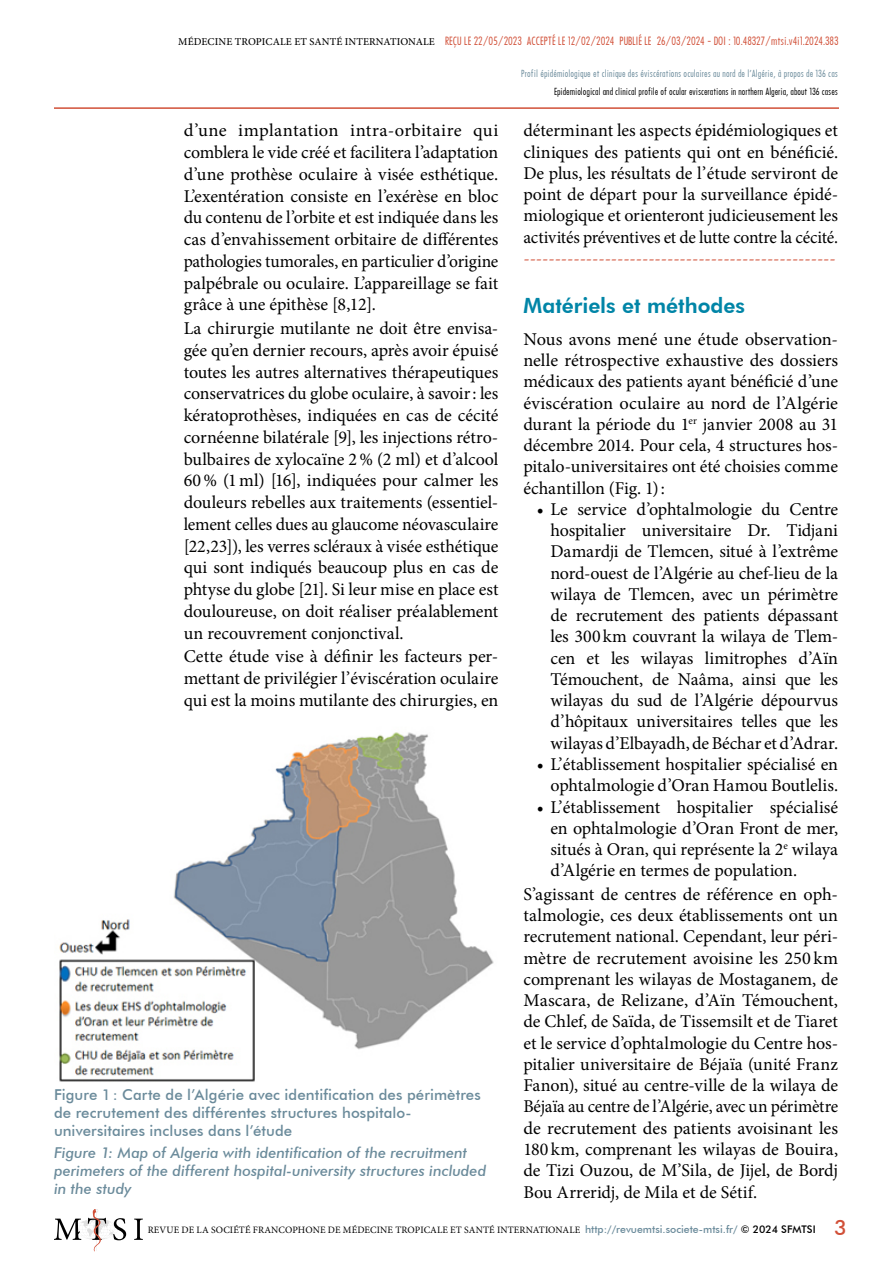
<style>
.page{position:relative;width:893px;height:1263px;background:#fff}
.page>*{position:absolute;margin:0;border:0;box-sizing:border-box;transform-origin:0 0}
.t1{font:800 21px "Futura BT";color:#0085a7}
.t2{font:18px/21.3px "Minion Pro";letter-spacing:-.005em;color:#000;text-align:justify}
.t3{font:18px "Minion Pro";color:#d15038}
.t4{font:500 15px/18px "Futura BT";letter-spacing:.005em;color:#6b8b9b}
.t5{font:italic 500 15px/18px "Futura BT";color:#6b8b9b}
.t6{font:500 10.5px "Futura Cond";color:#d15038}
.t7{font:9.75px "Minion Pro";letter-spacing:.01em;color:#000}
.t8{font:500 9px "Futura Cond";letter-spacing:.01em;color:#6b8b9b}
.t9{font:500 9px "Futura Cond";color:#000}
.s1{font-family:"Minion Pro";color:#000}
.s2{font-family:"Futura BT";font-weight:500;font-size:10.5px;color:#6b8b9b}
.s3{font-family:"Futura BT";font-weight:500;font-size:10.5px}
.s4{font-family:"Futura BT";font-weight:500;font-size:21px;color:#d15038}
</style>
<div class="page">
<hr style="left:54px;top:107px;width:785px;height:2px;background:#d15038">
<svg style="left:134px;top:1218px;width:9px;height:22px"></svg>
<svg style="left:54px;top:1209px;width:72px;height:43px"></svg>
<img style="left:59px;top:732px;width:435px;height:350px">
<p class="t6" style="left:178px;top:34px;width:662px"><span class="s1">MÉDECINE TROPICALE ET SANTÉ INTERNATIONALE</span> REÇU LE 22/05/2023 ACCEPTÉ LE 12/02/2024 PUBLIÉ LE 26/03/2024 - DOI : 10.48327/mtsi.v4i1.2024.383</p>
<p class="t2" style="left:184px;top:120px;width:316px;line-height:21.8px">d’une implantation intra-orbitaire qui comblera le vide créé et facilitera l’adaptation d’une prothèse oculaire à visée esthétique.<br>L’exentération consiste en l’exérèse en bloc du contenu de l’orbite et est indiquée dans les cas d’envahissement orbitaire de différentes pathologies tumorales, en particulier d’origine palpébrale ou oculaire. L’appareillage se fait grâce à une épithèse [8,12].</p>
<p class="t2" style="left:184px;top:318px;width:316px;line-height:21.8px">La chirurgie mutilante ne doit être envisa&shy;gée qu’en dernier recours, après avoir épuisé toutes les autres alternatives thérapeutiques conservatrices du globe oculaire, à savoir: les kératoprothèses, indiquées en cas de cécité cornéenne bilatérale [9], les injections rétro&shy;bulbaires de xylocaïne 2% (2 ml) et d’alcool 60% (1ml) [16], indiquées pour calmer les douleurs rebelles aux traitements (essentiel&shy;lement celles dues au glaucome néovasculaire [22,23]), les verres scléraux à visée esthétique qui sont indiqués beaucoup plus en cas de phtyse du globe [21]. Si leur mise en place est douloureuse, on doit réaliser préalablement un recouvrement conjonctival.</p>
<p class="t2" style="left:184px;top:646px;width:316px;line-height:21.8px">Cette étude vise à définir les facteurs per&shy;mettant de privilégier l’éviscération oculaire qui est la moins mutilante des chirurgies, en</p>
<p class="t4" style="left:54px;top:1085px;width:428px">Figure 1: Carte de l’Algérie avec identification des périmètres de recrutement des différentes structures hospitalo&shy;universitaires incluses dans l’étude</p>
<p class="t5" style="left:54px;top:1144px;width:434px">Figure 1: Map of Algeria with identification of the recruitment perimeters of the different hospital-university structures included in the study</p>
<p class="t8" style="left:521px;top:68px;width:318px">Profil épidémiologique et clinique des éviscérations oculaires au nord de l’Algérie, à propos de 136 cas</p>
<p class="t9" style="left:554px;top:86px;width:285px">Epidemiological and clinical profile of ocular eviscerations in northern Algeria, about 136 cases</p>
<p class="t2" style="left:523px;top:120px;width:316px">déterminant les aspects épidémiologiques et cliniques des patients qui ont en bénéficié.<br>De plus, les résultats de l’étude serviront de point de départ pour la surveillance épidé&shy;miologique et orienteront judicieusement les activités préventives et de lutte contre la cécité.</p>
<p class="t3" style="left:523px;top:246px;width:314px">--------------------------------------------------</p>
<p class="t1" style="left:523px;top:293px;width:223px">Matériels et méthodes</p>
<p class="t2" style="left:523px;top:328px;width:316px">Nous avons mené une étude observation&shy;nelle rétrospective exhaustive des dossiers médicaux des patients ayant bénéficié d’une éviscération oculaire au nord de l’Algérie durant la période du 1<sup>er</sup> janvier 2008 au 31 décembre 2014. Pour cela, 4 structures hos&shy;pitalo-universitaires ont été choisies comme échantillon (Fig. 1):</p>
<p class="t2" style="left:550px;top:498px;width:289px;text-indent:-14px">• Le service d’ophtalmologie du Centre hospitalier universitaire Dr. Tidjani Damardji de Tlemcen, situé à l’extrême nord-ouest de l’Algérie au chef-lieu de la wilaya de Tlemcen, avec un périmètre de recrutement des patients dépassant les 300km couvrant la wilaya de Tlem&shy;cen et les wilayas limitrophes d’Aïn Témouchent, de Naâma, ainsi que les wilayas du sud de l’Algérie dépourvus d’hôpitaux universitaires telles que les wilayas d’Elbayadh, de Béchar et d’Adrar.</p>
<p class="t2" style="left:537px;top:754px;width:303px;text-align:right">• L’établissement hospitalier spécialisé en ophtalmologie d’Oran Hamou Boutlelis.</p>
<p class="t2" style="left:550px;top:796px;width:289px;text-indent:-13px">• L’établissement hospitalier spécialisé en ophtalmologie d’Oran Front de mer, situés à Oran, qui représente la 2<sup>e</sup> wilaya d’Algérie en termes de population.</p>
<p class="t2" style="left:523px;top:883px;width:316px">S’agissant de centres de référence en oph&shy;talmologie, ces deux établissements ont un recrutement national. Cependant, leur péri&shy;mètre de recrutement avoisine les 250 km comprenant les wilayas de Mostaganem, de Mascara, de Relizane, d’Aïn Témouchent, de Chlef, de Saïda, de Tissemsilt et de Tiaret et le service d’ophtalmologie du Centre hos&shy;pitalier universitaire de Béjaïa (unité Franz Fanon), situé au centre-ville de la wilaya de Béjaïa au centre de l’Algérie, avec un périmètre de recrutement des patients avoisinant les 180 km, comprenant les wilayas de Bouira, de Tizi Ouzou, de M’Sila, de Jijel, de Bordj Bou Arreridj, de Mila et de Sétif.</p>
<p class="t7" style="left:148px;top:1223px;width:700px">REVUE DE LA SOCIÉTÉ FRANCOPHONE DE MÉDECINE TROPICALE ET SANTÉ INTERNATIONALE <span class="s2">http://revuemtsi.societe-mtsi.fr/</span> <span class="s3">© 2024 SFMTSI</span> <span class="s4">3</span></p>
</div>
